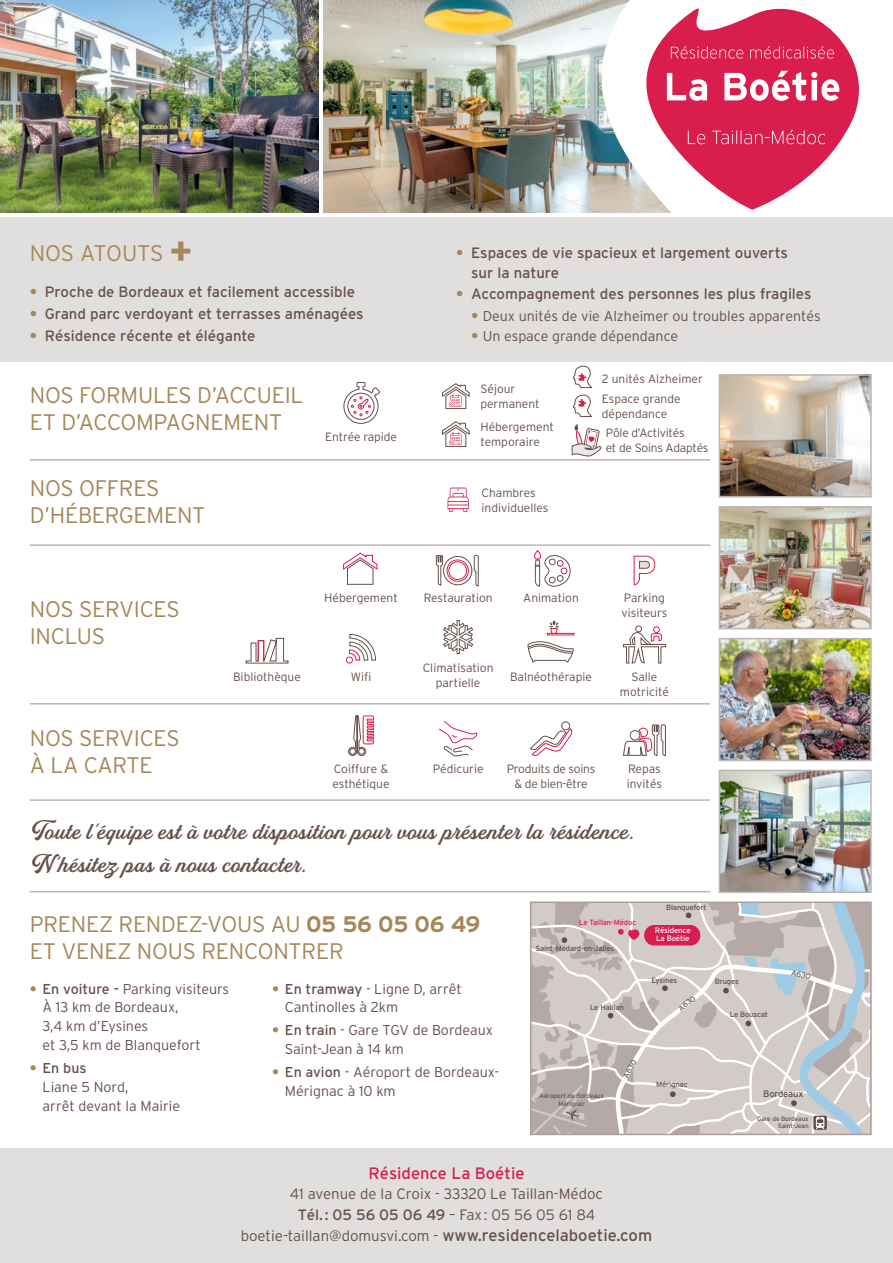
<style>
.page{position:relative;width:893px;height:1263px;background:#fff}
.page>*{position:absolute;margin:0;border:0;box-sizing:border-box;transform-origin:0 0}
.t1{font:25.5px "Golden Hills DEMO Regular";letter-spacing:.02em;color:#66504b}
.t2{font:300 22.5px/27px "Interstate";letter-spacing:-.01em;color:#a58759}
.t3{font:16.5px "Interstate";color:#d91d4d}
.t4{font:15px/19.5px "Interstate";color:#66504b}
.t5{font:300 15px/21px "Interstate";color:#66504b;text-align:center}
.t6{font:300 14.25px/18.8px "Interstate";color:#66504b}
.t7{font:300 12px/15px "Interstate";color:#66504b}
.t8{font:300 12px/15px "Interstate";letter-spacing:-.02em;color:#66504b;text-align:center}
.t9{font:9.45px "Interstate";letter-spacing:-.015em;color:#5d504b}
.t10{font:7.8px/7.8px "Interstate";letter-spacing:-.02em;color:#fff}
.t11{font:7.65px "Interstate";letter-spacing:-.015em;color:#5d504b}
.t12{font:7.65px "Interstate";letter-spacing:-.015em;color:#d91d4d}
.t13{font:6.45px/7.1px "Interstate";letter-spacing:-.015em;color:#5d504b;text-align:center}
.s1{font-weight:700;font-size:37.5px}
.s2{font-weight:700;color:#a58759}
.s3{font-weight:700;font-size:15px;color:#a58759}
.s4{font-weight:700}
.s5{font-weight:400}
.s6{font-weight:400;font-size:16.5px}
</style>
<div class="page">
<img style="left:323px;top:0;width:229px;height:213px">
<img style="left:552px;top:0;width:120px;height:213px">
<div style="left:0;top:1148px;width:893px;height:115px;background:#e1dfde"></div>
<div style="left:0;top:217px;width:893px;height:144px;background:#e1dfde"></div>
<img style="left:0;top:0;width:319px;height:213px">
<img style="left:722px;top:377px;width:147px;height:117px">
<div style="left:719px;top:374px;width:153px;height:123px;border:2px solid #bcb7b5"></div>
<img style="left:722px;top:641px;width:147px;height:117px">
<div style="left:719px;top:638px;width:153px;height:123px;border:2px solid #bcb7b5"></div>
<img style="left:722px;top:509px;width:147px;height:117px">
<div style="left:719px;top:506px;width:153px;height:123px;border:2px solid #bcb7b5"></div>
<img style="left:722px;top:773px;width:147px;height:117px">
<div style="left:719px;top:770px;width:153px;height:123px;border:2px solid #bcb7b5"></div>
<hr style="left:30px;top:459px;width:680px;height:2px;background:#bcb7b5">
<hr style="left:30px;top:544px;width:680px;height:2px;background:#bcb7b5">
<hr style="left:30px;top:703px;width:680px;height:1px;background:#bcb7b5">
<hr style="left:30px;top:799px;width:680px;height:2px;background:#bcb7b5">
<hr style="left:30px;top:891px;width:680px;height:1px;background:#bcb7b5">
<svg style="left:343px;top:382px;width:37px;height:42px"></svg>
<svg style="left:442px;top:383px;width:28px;height:26px"></svg>
<svg style="left:442px;top:421px;width:28px;height:26px"></svg>
<svg style="left:443px;top:620px;width:30px;height:34px"></svg>
<svg style="left:245px;top:638px;width:44px;height:26px"></svg>
<svg style="left:436px;top:555px;width:43px;height:31px"></svg>
<div style="left:448px;top:561px;width:19px;height:19px;border:1px solid #d91d4d;border-radius:50%"></div>
<div style="left:447px;top:560px;width:22px;height:22px;border:1px solid #d91d4d;border-radius:50%"></div>
<svg style="left:534px;top:550px;width:37px;height:37px"></svg>
<svg style="left:343px;top:552px;width:35px;height:33px"></svg>
<svg style="left:346px;top:634px;width:30px;height:30px"></svg>
<svg style="left:527px;top:620px;width:48px;height:43px"></svg>
<svg style="left:623px;top:625px;width:43px;height:39px"></svg>
<svg style="left:633px;top:555px;width:22px;height:30px"></svg>
<svg style="left:448px;top:488px;width:21px;height:24px"></svg>
<svg style="left:623px;top:724px;width:43px;height:32px"></svg>
<svg style="left:530px;top:721px;width:43px;height:35px"></svg>
<svg style="left:439px;top:721px;width:38px;height:36px"></svg>
<svg style="left:348px;top:715px;width:26px;height:41px"></svg>
<svg style="left:573px;top:365px;width:20px;height:23px"></svg>
<svg style="left:572px;top:424px;width:30px;height:33px"></svg>
<svg style="left:573px;top:394px;width:20px;height:23px"></svg>
<svg style="left:618px;top:0;width:241px;height:210px;fill:#d91d4d"></svg>
<svg style="left:688px;top:131px;width:17px;height:13px"></svg>
<svg style="left:712px;top:130px;width:113px;height:14px;background:#de4169"></svg>
<svg style="left:667px;top:73px;width:40px;height:28px"></svg>
<svg style="left:724px;top:71px;width:115px;height:30px"></svg>
<svg style="left:671px;top:46px;width:72px;height:13px"></svg>
<svg style="left:750px;top:46px;width:84px;height:13px"></svg>
<svg style="left:531px;top:902px;width:340px;height:232px;background:#ccc5c4"></svg>
<p class="t2" style="left:30px;top:239px;width:164px">NOS ATOUTS <span class="s1">+</span></p>
<p class="t4" style="left:471px;top:243px;width:319px;text-indent:-15px"><span class="s2">•</span> Espaces de vie spacieux et largement ouverts sur la nature</p>
<p class="t4" style="left:456px;top:284px;width:357px"><span class="s2">•</span> Accompagnement des personnes les plus fragiles</p>
<p class="t6" style="left:471px;top:306px;width:351px"><span class="s3">•</span> Deux unités de vie Alzheimer ou troubles apparentés</p>
<p class="t6" style="left:471px;top:326px;width:209px"><span class="s3">•</span> Un espace grande dépendance</p>
<p class="t4" style="left:30px;top:282px;width:327px"><span class="s2">•</span> Proche de Bordeaux et facilement accessible</p>
<p class="t4" style="left:30px;top:304px;width:335px"><span class="s2">•</span> Grand parc verdoyant et terrasses aménagées</p>
<p class="t4" style="left:30px;top:325px;width:227px"><span class="s2">•</span> Résidence récente et élégante</p>
<p class="t2" style="left:30px;top:381px;width:275px">NOS FORMULES D’ACCUEIL<br>ET D’ACCOMPAGNEMENT</p>
<p class="t2" style="left:30px;top:474px;width:177px">NOS OFFRES<br>D’HÉBERGEMENT</p>
<p class="t7" style="left:325px;top:429px;width:73px">Entrée rapide</p>
<p class="t7" style="left:480px;top:381px;width:61px">Séjour permanent</p>
<p class="t7" style="left:480px;top:419px;width:75px">Hébergement</p>
<p class="t7" style="left:480px;top:434px;width:61px">temporaire</p>
<p class="t7" style="left:482px;top:485px;width:68px">Chambres individuelles</p>
<p class="t7" style="left:602px;top:371px;width:103px">2 unités Alzheimer</p>
<p class="t7" style="left:602px;top:391px;width:80px">Espace grande</p>
<p class="t7" style="left:602px;top:406px;width:67px">dépendance</p>
<p class="t8" style="left:606px;top:426px;width:104px;text-align:left">Pôle d’Activités<br>et de Soins Adaptés</p>
<p class="t2" style="left:30px;top:595px;width:151px">NOS SERVICES<br>INCLUS</p>
<p class="t7" style="left:233px;top:669px;width:69px">Bibliothèque</p>
<p class="t7" style="left:324px;top:590px;width:75px">Hébergement</p>
<p class="t7" style="left:424px;top:590px;width:70px">Restauration</p>
<p class="t7" style="left:523px;top:590px;width:57px">Animation</p>
<p class="t7" style="left:624px;top:590px;width:42px">Parking</p>
<p class="t7" style="left:622px;top:605px;width:47px">visiteurs</p>
<p class="t7" style="left:423px;top:660px;width:72px;text-align:center">Climatisation partielle</p>
<p class="t7" style="left:351px;top:669px;width:22px">Wifi</p>
<p class="t7" style="left:510px;top:669px;width:83px">Balnéothérapie</p>
<p class="t7" style="left:620px;top:669px;width:51px;text-align:center">Salle motricité</p>
<p class="t2" style="left:30px;top:724px;width:151px">NOS SERVICES<br>À LA CARTE</p>
<p class="t7" style="left:334px;top:761px;width:56px">Coiffure &amp;</p>
<p class="t7" style="left:433px;top:761px;width:52px">Pédicurie</p>
<p class="t7" style="left:332px;top:776px;width:59px">esthétique</p>
<p class="t1" style="left:32px;top:816px;width:605px">Toute l’équipe est à votre disposition pour vous présenter la résidence.</p>
<p class="t1" style="left:32px;top:849px;width:278px">N’hésitez pas à nous contacter.</p>
<p class="t8" style="left:507px;top:761px;width:90px">Produits de soins &amp; de bien-être</p>
<p class="t7" style="left:627px;top:761px;width:37px">Repas invités</p>
<p class="t2" style="left:30px;top:911px;width:452px">PRENEZ RENDEZ-VOUS AU <span class="s4">05 56 05 06 49</span></p>
<p class="t2" style="left:30px;top:938px;width:315px">ET VENEZ NOUS RENCONTRER</p>
<p class="t6" style="left:285px;top:979px;width:178px;text-indent:-13px"><span class="s2">•</span> <span class="s5">En tramway</span> - Ligne D, arrêt<br>Cantinolles à 2km</p>
<p class="t6" style="left:285px;top:1021px;width:210px;text-indent:-13px"><span class="s2">•</span> <span class="s5">En train</span> - Gare TGV de Bordeaux<br>Saint-Jean à 14 km</p>
<p class="t6" style="left:285px;top:1063px;width:216px;text-indent:-13px"><span class="s2">•</span> <span class="s5">En avion</span> - Aéroport de Bordeaux-<br>Mérignac à 10 km</p>
<p class="t6" style="left:43px;top:979px;width:188px;text-indent:-13px"><span class="s2">•</span> <span class="s5">En voiture -</span> Parking visiteurs<br>À 13 km de Bordeaux,<br>3,4 km d’Eysines<br>et 3,5 km de Blanquefort</p>
<p class="t6" style="left:43px;top:1058px;width:139px;text-indent:-13px"><span class="s2">•</span> <span class="s5">En bus<br></span>Liane 5 Nord,<br>arrêt devant la Mairie</p>
<p class="t12" style="left:579px;top:918px;width:59px">Le Taillan-Médoc</p>
<p class="t11" style="left:536px;top:943px;width:80px">Saint-Médard-en-Jalles</p>
<p class="t11" style="left:590px;top:1003px;width:35px">Le Haillan</p>
<p class="t11" style="left:666px;top:902px;width:42px">Blanquefort</p>
<p class="t10" style="left:655px;top:926px;width:37px">Résidence<br>La Boétie</p>
<p class="t11" style="left:651px;top:975px;width:27px">Eysines</p>
<p class="t11" style="left:715px;top:977px;width:26px">Bruges</p>
<p class="t11" style="left:730px;top:1010px;width:40px">Le Bouscat</p>
<p class="t13" style="left:540px;top:1092px;width:66px">Aéroport de Bordeaux<br>Mérignac</p>
<p class="t11" style="left:656px;top:1080px;width:33px">Mérignac</p>
<p class="t9" style="left:763px;top:1088px;width:42px">Bordeaux</p>
<p class="t13" style="left:757px;top:1116px;width:53px;line-height:6.4px;text-align:right">Gare de Bordeaux<br>Saint-Jean</p>
<p class="t3" style="left:368px;top:1163px;width:158px">Résidence La Boétie</p>
<p class="t5" style="left:290px;top:1183px;width:314px">41 avenue de la Croix - 33320 Le Taillan-Médoc</p>
<p class="t5" style="left:241px;top:1204px;width:413px"><span class="s5">Tél.: 05 56 05 06 49</span> – Fax: 05 56 05 61 84 boetie-taillan@domusvi.com - <span class="s6">www.residencelaboetie.com</span></p>
</div>
